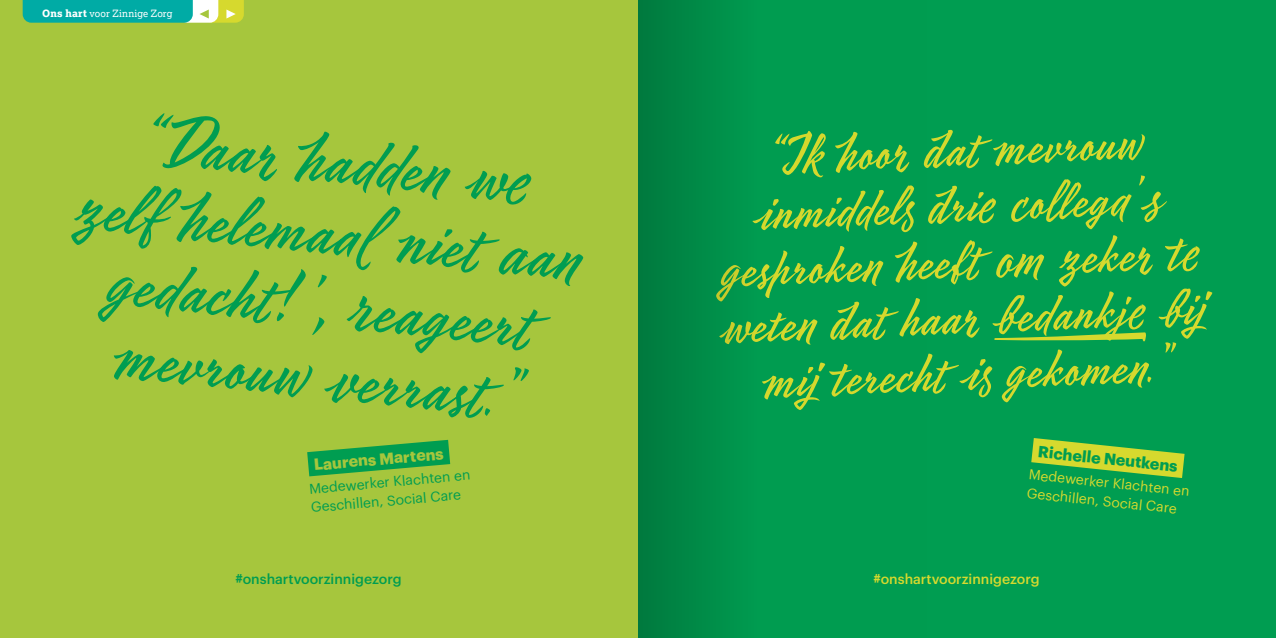
<style>
.page{position:relative;width:1276px;height:638px;background:#fff}
.page>*{position:absolute;margin:0;border:0;box-sizing:border-box;transform-origin:0 0}
.t1{font:72px/72px "Mojito";color:#009d51;text-align:center}
.t2{font:55px/56px "Mojito";color:#d6d92e;text-align:center}
.t3{font:700 15.9px "Graphik";color:#009d51}
.t4{font:700 15.9px "Graphik";color:#a6c63d}
.t5{font:14px/18.6px "Graphik";color:#009d51}
.t6{font:14px/18.6px "Graphik";color:#d6d92e}
.t7{font:500 14px "Graphik";color:#009d51}
.t8{font:500 14px "Graphik";color:#d6d92e}
.t9{font:10px "Lexia";letter-spacing:.005em;color:#fff}
.s1{font-weight:800}
</style>
<div class="page">
<div style="left:638px;top:0;width:638px;height:638px;background:#009d51"></div>
<div style="left:0;top:0;width:638px;height:638px;background:#a6c63d"></div>
<svg style="left:994px;top:332px;width:152px;height:10px"></svg>
<svg style="left:307px;top:440px;width:143px;height:36px"></svg>
<svg style="left:1031px;top:438px;width:153px;height:40px"></svg>
<div style="left:638px;top:0;width:288px;height:638px;background:linear-gradient(to right,#008544,#00a454)"></div>
<svg style="left:23px;top:0;width:221px;height:23px"></svg>
<p class="t9" style="left:42px;top:7px;width:132px"><span class="s1">Ons hart</span> voor Zinnige Zorg</p>
<h1 class="t1" style="left:84px;top:96px;width:518px;rotate:6deg">“Daar hadden we<br>zelf helemaal niet aan gedacht!’, reageert mevrouw verrast."</h1>
<p class="t4" style="left:313px;top:452px;width:132px;rotate:-5deg">Laurens Martens</p>
<p class="t3" style="left:1039px;top:439px;width:142px;rotate:6deg">Richelle Neutkens</p>
<p class="t5" style="left:308px;top:478px;width:163px;rotate:-5deg">Medewerker Klachten en<br>Geschillen, Social Care</p>
<p class="t6" style="left:1030px;top:464px;width:163px;rotate:6deg">Medewerker Klachten en<br>Geschillen, Social Care</p>
<p class="t2" style="left:710px;top:128px;width:489px;rotate:-2deg">“Ik hoor dat mevrouw inmiddelsdrie collega’s gesproken heeft om zeker te weten dat haar bedankje bij mij terecht isgekomen.”</p>
<p class="t7" style="left:235px;top:568px;width:168px">#onshartvoorzinnigezorg</p>
<p class="t8" style="left:873px;top:568px;width:168px">#onshartvoorzinnigezorg</p>
</div>
